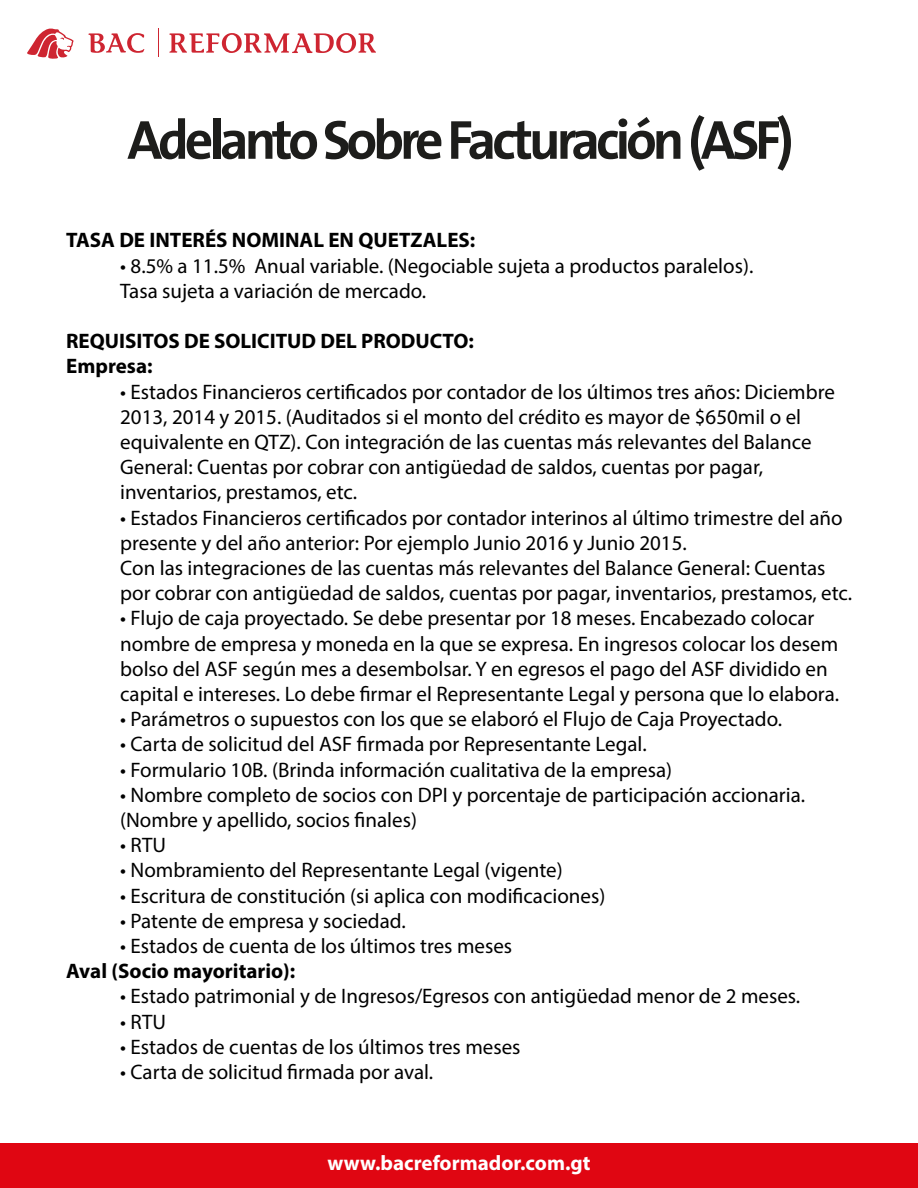
<style>
.page{position:relative;width:918px;height:1188px;background:#fff}
.page>*{position:absolute;margin:0;border:0;box-sizing:border-box;transform-origin:0 0}
.t1{font:700 55.5px "The Sans BAC";letter-spacing:-.075em;color:#1d1d1b}
.t2{font:21px/25.2px "Myriad Pro";color:#000}
.t3{font:700 21px/25.2px "Myriad Pro";color:#000}
.t4{font:700 21px "Myriad Pro";color:#fff}
</style>
<div class="page">
<svg style="left:88px;top:33px;width:57px;height:20px"></svg>
<svg style="left:158px;top:28px;width:1px;height:28px"></svg>
<svg style="left:169px;top:33px;width:207px;height:20px"></svg>
<svg style="left:27px;top:28px;width:47px;height:31px"></svg>
<div style="left:0;top:1143px;width:918px;height:45px;background:#e00612"></div>
<h1 class="t1" style="left:127px;top:111px;width:668px">Adelanto Sobre Facturación (ASF)</h1>
<p class="t3" style="left:66px;top:227px;width:411px">TASA DE INTERÉS NOMINAL EN QUETZALES:</p>
<p class="t2" style="left:120px;top:253px;width:635px">• 8.5% a 11.5% Anual variable. (Negociable sujeta a productos paralelos).<br>Tasa sujeta a variación de mercado.</p>
<p class="t3" style="left:66px;top:328px;width:409px">REQUISITOS DE SOLICITUD DEL PRODUCTO:<br>Empresa:</p>
<p class="t2" style="left:120px;top:379px;width:716px">• Estados Financieros certificados por contador de los últimos tres años: Diciembre 2013, 2014 y 2015. (Auditados si el monto del crédito es mayor de $650mil o el equivalente en QTZ). Con integración de las cuentas más relevantes del Balance General: Cuentas por cobrar con antigüedad de saldos, cuentas por pagar, inventarios, prestamos, etc.</p>
<p class="t2" style="left:120px;top:505px;width:733px">• Estados Financieros certificados por contador interinos al último trimestre del año presente y del año anterior: Por ejemplo Junio 2016 y Junio 2015.<br>Con las integraciones de las cuentas más relevantes del Balance General: Cuentas por cobrar con antigüedad de saldos, cuentas por pagar, inventarios, prestamos, etc.</p>
<p class="t2" style="left:120px;top:605px;width:720px">• Flujo de caja proyectado. Se debe presentar por 18 meses. Encabezado colocar nombre de empresa y moneda en la que se expresa. En ingresos colocar los desem bolso del ASF según mes a desembolsar. Y en egresos el pago del ASF dividido en capital e intereses. Lo debe firmar el Representante Legal y persona que lo elabora.</p>
<p class="t2" style="left:120px;top:706px;width:663px">• Parámetros o supuestos con los que se elaboró el Flujo de Caja Proyectado.</p>
<p class="t2" style="left:120px;top:731px;width:528px">• Carta de solicitud del ASF firmada por Representante Legal.</p>
<p class="t2" style="left:120px;top:757px;width:554px">• Formulario 10B. (Brinda información cualitativa de la empresa)</p>
<p class="t2" style="left:120px;top:782px;width:687px">• Nombre completo de socios con DPI y porcentaje de participación accionaria. (Nombre y apellido, socios finales)</p>
<p class="t2" style="left:120px;top:832px;width:47px">• RTU</p>
<p class="t2" style="left:120px;top:857px;width:444px">• Nombramiento del Representante Legal (vigente)</p>
<p class="t2" style="left:120px;top:883px;width:487px">• Escritura de constitución (si aplica con modificaciones)</p>
<p class="t2" style="left:120px;top:908px;width:287px">• Patente de empresa y sociedad.</p>
<p class="t2" style="left:120px;top:933px;width:394px">• Estados de cuenta de los últimos tres meses</p>
<p class="t3" style="left:66px;top:958px;width:231px">Aval (Socio mayoritario):</p>
<p class="t2" style="left:120px;top:983px;width:682px">• Estado patrimonial y de Ingresos/Egresos con antigüedad menor de 2 meses.</p>
<p class="t2" style="left:120px;top:1009px;width:47px">• RTU</p>
<p class="t2" style="left:120px;top:1034px;width:402px">• Estados de cuentas de los últimos tres meses</p>
<p class="t2" style="left:120px;top:1059px;width:315px">• Carta de solicitud firmada por aval.</p>
<p class="t4" style="left:328px;top:1149px;width:264px">www.bacreformador.com.gt</p>
</div>
